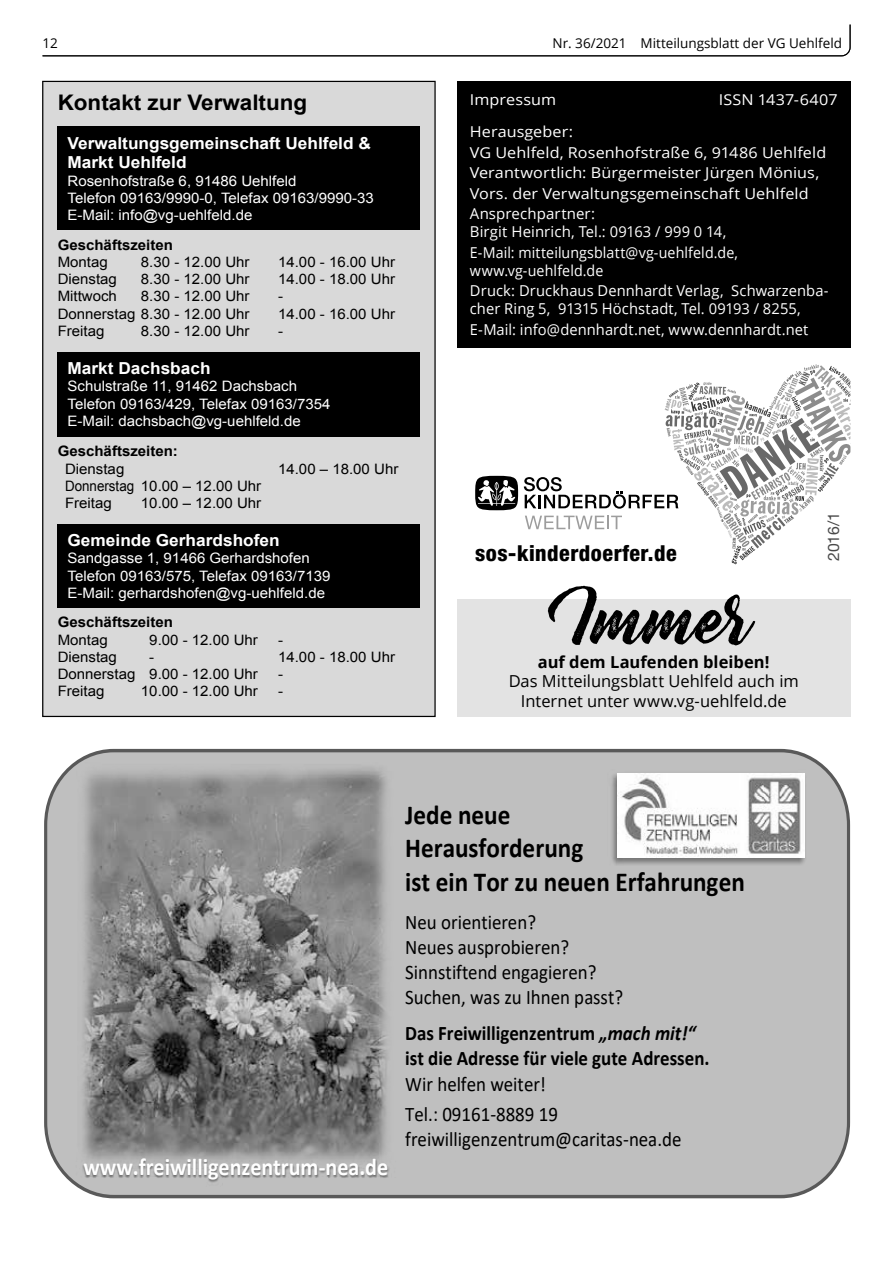
<style>
.page{position:relative;width:893px;height:1263px;background:#fff}
.page>*{position:absolute;margin:0;border:0;box-sizing:border-box;transform-origin:0 0}
.t1{font:67.5px "Bernadette Rough";letter-spacing:-.005em;color:#000}
.t2{font:700 27.45px/33.6px "Calibri";color:#000;scale:.91 1}
.t3{font:700 24.15px "Calibri";color:#fff;scale:.91 1}
.t4{font:800 condensed 22.05px "Helvetica Neue";letter-spacing:.025em;color:#000}
.t5{font:700 21.45px "Arial";color:#000;scale:1.05 1}
.t6{font:20.7px/25.2px "Calibri";color:#000;scale:.91 1}
.t7{font:700 20.7px/25.2px "Calibri";color:#000;scale:.91 1}
.t8{font:18.9px "Helvetica";color:#000}
.t9{font:700 16.5px/19.8px "Arial";color:#fff;scale:1.05 1}
.t10{font:16.5px/19.8px "Open Sans";color:#000;text-align:center}
.t11{font:700 16.5px "Open Sans";letter-spacing:.005em;color:#000}
.t12{font:15.75px "Helvetica Neue";color:#494949}
.t13{font:15px/20.5px "Open Sans";letter-spacing:.005em;color:#fff;scale:1.08 1}
.t14{font:15px/20.5px "Open Sans";letter-spacing:.005em;color:#fff}
.t15{font:15px/20.5px "Open Sans";letter-spacing:.005em;color:#fff;scale:.95 1}
.t16{font:14.4px/17.2px "Arial";color:#fff;scale:1.05 1}
.t17{font:14.4px "Arial";color:#000;scale:1.05 1}
.t18{font:700 14.4px "Arial";color:#000;scale:1.05 1}
.t19{font:14.4px/17.2px "Arial";color:#000;scale:.93 1}
.t20{font:13.5px "Open Sans";color:#000}
.s1{font-style:italic}
</style>
<div class="page">
<div style="left:43px;top:81px;width:392px;height:635px;background:#d9d9d9"></div>
<div style="left:58px;top:127px;width:362px;height:103px;background:#000"></div>
<div style="left:58px;top:352px;width:362px;height:85px;background:#000"></div>
<div style="left:58px;top:524px;width:362px;height:84px;background:#000"></div>
<svg style="left:42px;top:24px;width:809px;height:33px"></svg>
<div style="left:457px;top:81px;width:393px;height:267px;background:#000"></div>
<div style="left:457px;top:599px;width:393px;height:118px;background:#e3e3e3"></div>
<div style="left:44px;top:749px;width:806px;height:449px;background:#bfbfbf;border:3px solid #595959;border-radius:71px"></div>
<img style="left:76px;top:762px;width:312px;height:389px">
<img style="left:72px;top:1151px;width:317px;height:36px">
<img style="left:612px;top:773px;width:193px;height:92px">
<img style="left:617px;top:774px;width:188px;height:83px">
<svg style="left:475px;top:476px;width:43px;height:34px"></svg>
<svg style="left:524px;top:364px;width:326px;height:200px"></svg>
<p class="t20" style="left:43px;top:33px;width:17px">12</p>
<p class="t20" style="left:552px;top:33px;width:291px">Nr. 36/2021 Mitteilungsblatt der VG Uehlfeld</p>
<p class="t13" style="left:470px;top:89px;width:81px">Impressum</p>
<p class="t13" style="left:719px;top:89px;width:112px">ISSN 1437-6407</p>
<p class="t13" style="left:470px;top:121px;width:331px">Herausgeber:<br>VG Uehlfeld, Rosenhofstraße 6, 91486 Uehlfeld Verantwortlich: Bürgermeister Jürgen Mönius, Vors. der Verwaltungsgemeinschaft Uehlfeld Ansprechpartner:</p>
<p class="t14" style="left:470px;top:221px;width:270px">Birgit Heinrich, Tel.: 09163 / 999 0 14,<br>E-Mail: mitteilungsblatt@vg-uehlfeld.de,</p>
<p class="t15" style="left:470px;top:260px;width:379px">www.vg-uehlfeld.de<br>Druck: Druckhaus Dennhardt Verlag, Schwarzenba-</p>
<p class="t14" style="left:470px;top:298px;width:340px">cher Ring 5, 91315 Höchstadt, Tel. 09193 / 8255,<br>E-Mail: info@dennhardt.net, www.dennhardt.net</p>
<h3 class="t5" style="left:58px;top:89px;width:239px">Kontakt zur Verwaltung</h3>
<p class="t9" style="left:68px;top:134px;width:290px">Verwaltungsgemeinschaft Uehlfeld &amp;<br>Markt Uehlfeld</p>
<p class="t16" style="left:68px;top:172px;width:293px">Rosenhofstraße 6, 91486 Uehlfeld<br>Telefon 09163/9990-0, Telefax 09163/9990-33<br>E-Mail: info@vg-uehlfeld.de</p>
<p class="t18" style="left:58px;top:235px;width:111px">Geschäftszeiten</p>
<p class="t17" style="left:58px;top:252px;width:49px">Montag</p>
<p class="t17" style="left:141px;top:252px;width:105px">8.30 - 12.00 Uhr</p>
<p class="t17" style="left:278px;top:252px;width:113px">14.00 - 16.00 Uhr</p>
<p class="t17" style="left:58px;top:270px;width:58px">Dienstag</p>
<p class="t17" style="left:141px;top:270px;width:105px">8.30 - 12.00 Uhr</p>
<p class="t17" style="left:278px;top:270px;width:113px">14.00 - 18.00 Uhr</p>
<p class="t17" style="left:58px;top:287px;width:58px">Mittwoch</p>
<p class="t17" style="left:141px;top:287px;width:105px">8.30 - 12.00 Uhr</p>
<p class="t17" style="left:278px;top:287px;width:6px">-</p>
<p class="t17" style="left:58px;top:304px;width:184px">Donnerstag 8.30 - 12.00 Uhr</p>
<p class="t17" style="left:278px;top:304px;width:113px">14.00 - 16.00 Uhr</p>
<p class="t17" style="left:58px;top:321px;width:46px">Freitag</p>
<p class="t17" style="left:141px;top:321px;width:105px">8.30 - 12.00 Uhr</p>
<p class="t17" style="left:278px;top:321px;width:6px">-</p>
<p class="t9" style="left:68px;top:359px;width:138px">Markt Dachsbach</p>
<p class="t16" style="left:68px;top:378px;width:252px">Schulstraße 11, 91462 Dachsbach<br>Telefon 09163/429, Telefax 09163/7354<br>E-Mail: dachsbach@vg-uehlfeld.de</p>
<p class="t18" style="left:58px;top:442px;width:116px">Geschäftszeiten:</p>
<p class="t17" style="left:65px;top:459px;width:58px">Dienstag</p>
<p class="t17" style="left:278px;top:459px;width:116px">14.00 – 18.00 Uhr</p>
<p class="t19" style="left:65px;top:477px;width:212px">Donnerstag 10.00 – 12.00 Uhr<br>Freitag</p>
<p class="t17" style="left:141px;top:493px;width:116px">10.00 – 12.00 Uhr</p>
<p class="t9" style="left:68px;top:531px;width:204px">Gemeinde Gerhardshofen</p>
<p class="t16" style="left:68px;top:550px;width:252px">Sandgasse 1, 91466 Gerhardshofen<br>Telefon 09163/575, Telefax 09163/7139<br>E-Mail: gerhardshofen@vg-uehlfeld.de</p>
<p class="t18" style="left:58px;top:613px;width:111px">Geschäftszeiten</p>
<p class="t17" style="left:58px;top:630px;width:49px">Montag</p>
<p class="t17" style="left:149px;top:630px;width:105px">9.00 - 12.00 Uhr</p>
<p class="t17" style="left:278px;top:630px;width:6px">-</p>
<p class="t17" style="left:58px;top:647px;width:58px">Dienstag</p>
<p class="t17" style="left:149px;top:647px;width:6px">-</p>
<p class="t17" style="left:278px;top:647px;width:113px">14.00 - 18.00 Uhr</p>
<p class="t17" style="left:58px;top:665px;width:192px">Donnerstag 9.00 - 12.00 Uhr</p>
<p class="t17" style="left:278px;top:665px;width:6px">-</p>
<p class="t17" style="left:58px;top:682px;width:46px">Freitag</p>
<p class="t17" style="left:141px;top:682px;width:113px">10.00 - 12.00 Uhr</p>
<p class="t17" style="left:278px;top:682px;width:6px">-</p>
<p class="t12" style="left:824px;top:561px;width:51px;rotate:-90deg">2016/1</p>
<h3 class="t4" style="left:475px;top:540px;width:203px">sos-kinderdoerfer.de</h3>
<h1 class="t1" style="left:554px;top:565px;width:200px">Immer</h1>
<p class="t11" style="left:538px;top:650px;width:233px">auf dem Laufenden bleiben!</p>
<p class="t10" style="left:509px;top:671px;width:292px">Das Mitteilungsblatt Uehlfeld auch im<br>Internet unter www.vg-uehlfeld.de</p>
<h3 class="t8" style="left:364px;top:670px;width:396px">SOSKD_Anzeige_Herz_44x25_sw_RZ.indd 1</h3>
<h3 class="t3" style="left:83px;top:1150px;width:337px">www.freiwilligenzentrum-nea.de</h3>
<h2 class="t2" style="left:405px;top:797px;width:375px">Jede neue<br>Herausforderung<br>ist ein Tor zu neuen Erfahrungen</h2>
<h3 class="t6" style="left:405px;top:908px;width:241px">Neu orientieren?<br>Neues ausprobieren?<br>Sinnstiftend engagieren?<br>Suchen, was zu Ihnen passt?</h3>
<h3 class="t7" style="left:405px;top:1020px;width:336px">Das Freiwilligenzentrum <span class="s1">„mach mit!“ </span>ist die Adresse für viele gute Adressen.</h3>
<h3 class="t6" style="left:405px;top:1068px;width:169px;line-height:30.5px">Wir helfen weiter!<br>Tel.: 09161-8889 19</h3>
<h3 class="t6" style="left:405px;top:1126px;width:305px">freiwilligenzentrum@caritas-nea.de</h3>
</div>
